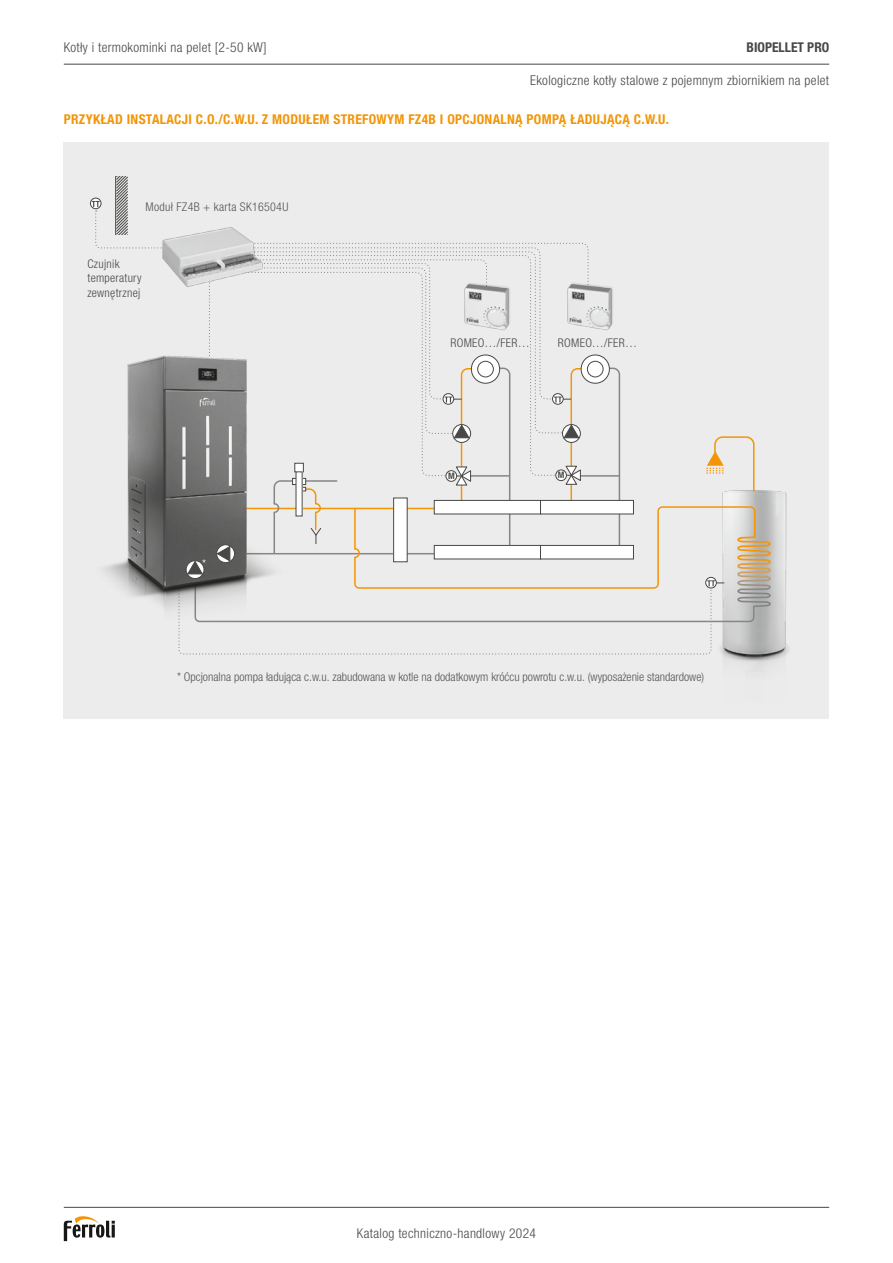
<style>
.page{position:relative;width:893px;height:1263px;background:#fff}
.page>*{position:absolute;margin:0;border:0;box-sizing:border-box;transform-origin:0 0}
.t1{font:300 condensed 13.5px "Helvetica Neue LTW1 G";letter-spacing:.025em;color:#484846}
.t2{font:700 condensed 13.5px "Helvetica Neue LTW1 G";letter-spacing:.025em;color:#f39507}
.t3{font:700 condensed 13.5px "Helvetica Neue LTW1 G";color:#484846}
.t4{font:300 condensed 12px "Helvetica Neue LTW1 G";color:#555554}
.t5{font:300 condensed 12px/14.4px "Helvetica Neue LTW1 G";letter-spacing:.025em;color:#484846}
.t6{font:300 condensed 12px "Helvetica Neue LTW1 G";letter-spacing:.025em;color:#555554}
.t7{font:300 condensed 12px "Helvetica Neue LTW1 G";color:#fff}
.t8{font:700 condensed 9px "Helvetica Neue LTW1 G";color:#484846}
</style>
<div class="page">
<div style="left:64px;top:142px;width:765px;height:577px;background:#ececec"></div>
<img style="left:723px;top:490px;width:66px;height:182px">
<div style="left:90px;top:198px;width:11px;height:11px;border:1px solid #484846;border-radius:50%"></div>
<svg style="left:92px;top:177px;width:679px;height:478px"></svg>
<div style="left:394px;top:498px;width:13px;height:64px;background:#fff"></div>
<div style="left:393px;top:498px;width:15px;height:64px;border:1px solid #484846"></div>
<img style="left:158px;top:217px;width:112px;height:72px">
<hr style="left:64px;top:1207px;width:765px;height:1px;background:#484846">
<svg style="left:64px;top:1216px;width:51px;height:25px"></svg>
<hr style="left:64px;top:64px;width:765px;height:1px;background:#484846">
<p class="t1" style="left:64px;top:40px;width:204px">Kotły i termokominki na pelet [2-50 kW]</p>
<p class="t3" style="left:747px;top:39px;width:84px">BIOPELLET PRO</p>
<p class="t1" style="left:530px;top:72px;width:300px">Ekologiczne kotły stalowe z pojemnym zbiornikiem na pelet</p>
<p class="t2" style="left:64px;top:112px;width:607px">PRZYKŁAD INSTALACJI C.O./C.W.U. Z MODUŁEM STREFOWYM FZ4B I OPCJONALNĄ POMPĄ ŁADUJĄCĄ C.W.U.</p>
<p class="t6" style="left:146px;top:200px;width:144px">Moduł FZ4B + karta SK16504U</p>
<p class="t5" style="left:87px;top:257px;width:56px">Czujnik temperatury zewnętrznej</p>
<p class="t5" style="left:450px;top:336px;width:81px">ROMEO…/FER…</p>
<p class="t5" style="left:558px;top:336px;width:81px">ROMEO…/FER…</p>
<p class="t7" style="left:202px;top:556px;width:6px">*</p>
<p class="t8" style="left:448px;top:471px;width:8px">M</p>
<p class="t8" style="left:558px;top:470px;width:8px">M</p>
<p class="t4" style="left:177px;top:670px;width:529px">* Opcjonalna pompa ładująca c.w.u. zabudowana w kotle na dodatkowym króćcu powrotu c.w.u. (wyposażenie standardowe)</p>
<p class="t1" style="left:357px;top:1225px;width:181px">Katalog techniczno-handlowy 2024</p>
</div>
